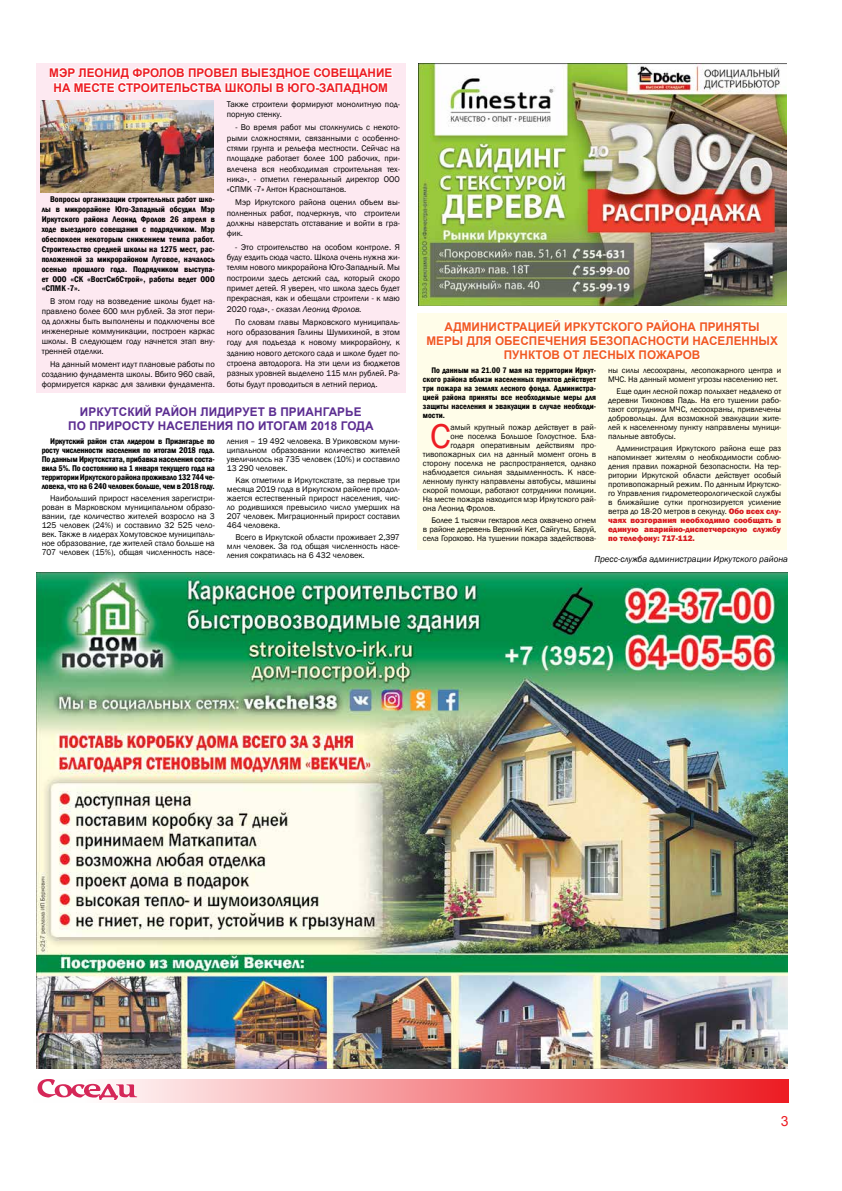
<style>
.page{position:relative;width:842px;height:1191px;background:#fff}
.page>*{position:absolute;margin:0;border:0;box-sizing:border-box;transform-origin:0 0}
.t1{font:35.3px "Franklin Gothic";color:#ed1d24}
.t2{font:14px "Arial";color:#ed1d24}
.t3{font:700 12px/14px "Arial";color:#f15a22;text-align:center}
.t4{font:700 12px/14.4px "Arial";color:#ed1d24;text-align:center}
.t5{font:700 12px/14px "Arial";letter-spacing:.01em;color:#5c2d91;text-align:center}
.t6{font:italic 9px "Franklin Gothic";color:#000}
.t7{font:8.5px/10.3px "Franklin Gothic";color:#000;text-align:justify}
.t8{font:600 condensed 8.5px/9.9px "Franklin Gothic";letter-spacing:-.005em;color:#000;text-align:justify}
.t9{font:8.3px/9px "Franklin Gothic";color:#000;text-align:justify}
.t10{font:600 condensed 8.3px/9px "Franklin Gothic";color:#000;text-align:justify}
.s1{font-style:italic}
.s2{font-weight:800;color:#d71920}
</style>
<div class="page">
<div style="left:33px;top:1078px;width:755px;height:24px;background:linear-gradient(to right,#fff,#ed1d24)"></div>
<svg style="left:37px;top:1078px;width:101px;height:22px"></svg>
<div style="left:417px;top:314px;width:370px;height:236px;background:#fffde9"></div>
<svg style="left:425px;top:313px;width:356px;height:47px"></svg>
<div style="left:36px;top:63px;width:370px;height:329px;background:#fde9f1"></div>
<svg style="left:49px;top:67px;width:344px;height:27px"></svg>
<img style="left:40px;top:101px;width:174px;height:91px">
<img style="left:418px;top:64px;width:369px;height:241px">
<img style="left:36px;top:572px;width:751px;height:496px">
<h3 class="t4" style="left:49px;top:66px;width:345px">МЭР ЛЕОНИД ФРОЛОВ ПРОВЕЛ ВЫЕЗДНОЕ СОВЕЩАНИЕ<br>НА МЕСТЕ СТРОИТЕЛЬСТВА ШКОЛЫ В ЮГО-ЗАПАДНОМ</h3>
<p class="t8" style="left:42px;top:194px;width:175px;text-indent:8px">Вопросы организации строительных работ шко&shy;лы в микрорайоне Юго-Западный обсудил Мэр Иркутского района Леонид Фролов 26 апреля в ходе выездного совещания с подрядчиком. Мэр обеспокоен некоторым снижением темпа работ.<br>Строительство средней школы на 1275 мест, рас&shy;положенной за микрорайоном Луговое, началось осенью прошлого года. Подрядчиком выступа&shy;ет ООО «СК «ВостСибСтрой», работы ведет ООО «СПМК -7».</p>
<p class="t7" style="left:42px;top:297px;width:175px;line-height:9.9px;text-indent:8px">В этом году на возведение школы будет на&shy;правлено более 600 млн рублей. За этот пери&shy;од должны быть выполнены и подключены все инженерные коммуникации, построен каркас школы. В следующем году начнется этап вну&shy;тренней отделки.</p>
<p class="t7" style="left:42px;top:359px;width:175px;line-height:9.9px;text-indent:8px">На данный момент идут плановые работы по созданию фундамента школы. Вбито 960 свай, формируется каркас для заливки фундамента.</p>
<p class="t7" style="left:227px;top:99px;width:175px">Также строители формируют монолитную под&shy;порную стенку.</p>
<p class="t7" style="left:227px;top:123px;width:175px;text-indent:9px">- Во время работ мы столкнулись с некото&shy;рыми сложностями, связанными с особенно&shy;стями грунта и рельефа местности. Сейчас на площадке работает более 100 рабочих, при&shy;влечена вся необходимая строительная тех&shy;ника», - отметил генеральный директор ООО «СПМК -7» Антон Красноштанов.</p>
<p class="t7" style="left:227px;top:198px;width:175px;text-indent:8px">Мэр Иркутского района оценил объем вы&shy;полненных работ, подчеркнув, что строители должны наверстать отставание и войти в гра&shy;фик.</p>
<p class="t7" style="left:227px;top:242px;width:175px;text-indent:8px">- Это строительство на особом контроле. Я буду ездить сюда часто. Школа очень нужна жи&shy;телям нового микрорайона Юго-Западный. Мы построили здесь детский сад, который скоро примет детей. Я уверен, что школа здесь будет прекрасная, как и обещали строители - к маю 2020 года», <span class="s1">- сказал Леонид Фролов.</span></p>
<p class="t7" style="left:227px;top:317px;width:175px;text-indent:8px">По словам главы Марковского муниципаль&shy;ного образования Галины Шумихиной, в этом году для подъезда к новому микрорайону, к зданию нового детского сада и школе будет по&shy;строена автодорога. На эти цели из бюджетов разных уровней выделено 115 млн рублей. Ра&shy;боты будут проводиться в летний период.</p>
<h3 class="t5" style="left:68px;top:405px;width:307px">ИРКУТСКИЙ РАЙОН ЛИДИРУЕТ В ПРИАНГАРЬЕ<br>ПО ПРИРОСТУ НАСЕЛЕНИЯ ПО ИТОГАМ 2018 ГОДА</h3>
<p class="t8" style="left:42px;top:437px;width:175px;line-height:9px;text-indent:8px">Иркутский район стал лидером в Приангарье по росту численности населения по итогам 2018 года.<br>По данным Иркутскстата, прибавка населения соста&shy;вила 5%. По состоянию на 1 января текущего года на территории Иркутского района проживало 132 744 че&shy;ловека, что на 6 240 человек больше, чем в 2018 году.</p>
<p class="t7" style="left:42px;top:494px;width:175px;line-height:9px;text-indent:8px">Наибольший прирост населения зарегистри&shy;рован в Марковском муниципальном образо&shy;вании, где количество жителей возросло на 3<br>125 человек (24%) и составило 32 525 чело&shy;век. Также в лидерах Хомутовское муниципаль&shy;ное образование, где жителей стало больше на 707 человек (15%), общая численность насе-</p>
<p class="t7" style="left:227px;top:437px;width:175px;line-height:9px">ления – 19 492 человека. В Уриковском муни&shy;ципальном образовании количество жителей увеличилось на 735 человек (10%) и составило 13 290 человек.</p>
<p class="t7" style="left:227px;top:476px;width:175px;line-height:9px;text-indent:8px">Как отметили в Иркутскстате, за первые три месяца 2019 года в Иркутском районе продол&shy;жается естественный прирост населения, чис&shy;ло родившихся превысило число умерших на 207 человек. Миграционный прирост составил 464 человека.</p>
<p class="t7" style="left:227px;top:533px;width:175px;line-height:9px;text-indent:8px">Всего в Иркутской области проживает 2,397 млн человек. За год общая численность насе&shy;ления сократилась на 6 432 человек.</p>
<h3 class="t3" style="left:426px;top:320px;width:353px">АДМИНИСТРАЦИЕЙ ИРКУТСКОГО РАЙОНА ПРИНЯТЫ<br>МЕРЫ ДЛЯ ОБЕСПЕЧЕНИЯ БЕЗОПАСНОСТИ НАСЕЛЕННЫХ<br>ПУНКТОВ ОТ ЛЕСНЫХ ПОЖАРОВ</h3>
<p class="t10" style="left:423px;top:366px;width:175px;text-indent:9px">По данным на 21.00 7 мая на территории Иркут&shy;ского района вблизи населенных пунктов действует три пожара на землях лесного фонда. Администра&shy;цией района приняты все необходимые меры для защиты населения и эвакуации в случае необходи&shy;мости.</p>
<h1 class="t1" style="left:430px;top:414px;width:22px">С</h1>
<p class="t9" style="left:450px;top:423px;width:147px">амый крупный пожар действует в рай-</p>
<p class="t9" style="left:608px;top:366px;width:175px">ны силы лесоохраны, лесопожарного центра и<br>МЧС. На данный момент угрозы населению нет.</p>
<p class="t9" style="left:608px;top:387px;width:175px;text-indent:9px">Еще один лесной пожар полыхает недалеко от деревни Тихонова Падь. На его тушении рабо&shy;тают сотрудники МЧС, лесоохраны, привлечены добровольцы. Для возможной эвакуации жите&shy;лей к населенному пункту направлены муници&shy;пальные автобусы.</p>
<p class="t9" style="left:608px;top:444px;width:175px;text-indent:9px">Администрация Иркутского района еще раз напоминает жителям о необходимости соблю&shy;дения правил пожарной безопасности. На тер&shy;ритории Иркутской области действует особый противопожарный режим. По данным Иркутско&shy;го Управления гидрометеорологической службы в ближайшие сутки прогнозируется усиление ветра до 18-20 метров в секунду. <span class="s2">Обо всех слу&shy;чаях возгорания необходимо сообщать в единую аварийно-диспетчерскую службу по телефону: 717-112.</span></p>
<p class="t6" style="left:594px;top:553px;width:195px">Пресс-служба администрации Иркутского района</p>
<p class="t9" style="left:450px;top:432px;width:147px">оне поселка Большое Голоустное. Бла-</p>
<p class="t9" style="left:450px;top:441px;width:147px">годаря оперативным действиям про-</p>
<p class="t9" style="left:423px;top:450px;width:175px">тивопожарных сил на данный момент огонь в</p>
<p class="t9" style="left:423px;top:459px;width:175px">сторону поселка не распространяется, однако</p>
<p class="t9" style="left:423px;top:468px;width:175px">наблюдается сильная задымленность. К насе-</p>
<p class="t9" style="left:423px;top:477px;width:175px">ленному пункту направлены автобусы, машины</p>
<p class="t9" style="left:423px;top:486px;width:175px">скорой помощи, работают сотрудники полиции.</p>
<p class="t9" style="left:423px;top:495px;width:175px">На месте пожара находится мэр Иркутского рай-</p>
<p class="t9" style="left:423px;top:504px;width:74px">она Леонид Фролов.</p>
<p class="t9" style="left:423px;top:516px;width:175px;text-indent:9px">Более 1 тысячи гектаров леса охвачено огнем в районе деревень Верхний Кет, Сайгуты, Баруй, села Горохово. На тушении пожара задействова-</p>
<h2 class="t2" style="left:781px;top:1112px;width:9px">3</h2>
</div>
